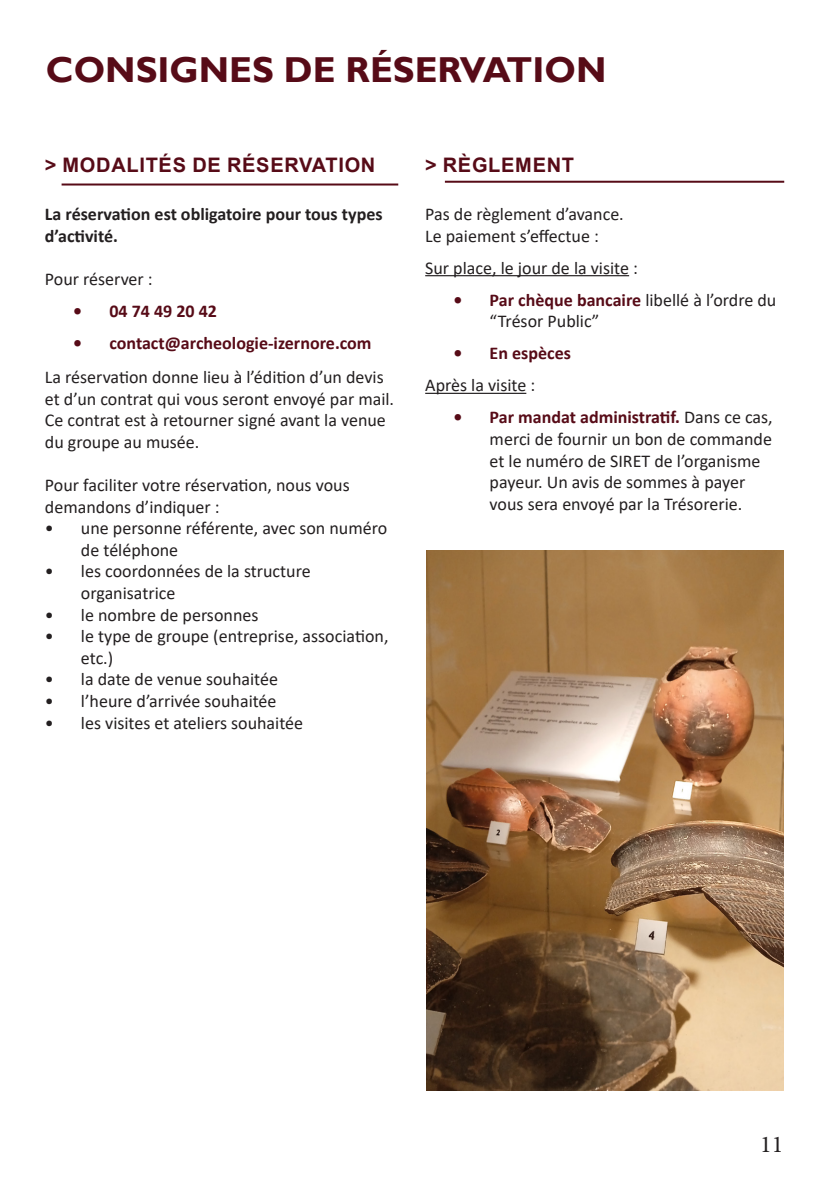
<style>
.page{position:relative;width:840px;height:1191px;background:#fff}
.page>*{position:absolute;margin:0;border:0;box-sizing:border-box;transform-origin:0 0}
.t1{font:700 36px "Gill Sans";color:#570b17}
.t2{font:24px "Minion Pro";color:#231f20}
.t3{font:700 20px "Arial";letter-spacing:.035em;color:#570b17}
.t4{font:18px/21.6px "Calibri";color:#231f20}
.t5{font:700 18px "Calibri";color:#570b17}
.t6{font:700 18px/21.6px "Calibri";color:#231f20}
.s1{font-weight:700;color:#570b17}
</style>
<div class="page">
<hr style="left:62px;top:183px;width:336px;height:2px;background:#570b17">
<hr style="left:425px;top:275px;width:203px;height:1px;background:#231f20">
<hr style="left:425px;top:393px;width:101px;height:1px;background:#231f20">
<hr style="left:444px;top:181px;width:339px;height:2px;background:#570b17">
<img style="left:426px;top:550px;width:357px;height:541px">
<h1 class="t1" style="left:46px;top:48px;width:561px">CONSIGNES DE RÉSERVATION</h1>
<p class="t3" style="left:45px;top:151px;width:332px">&gt; MODALITÉS DE RÉSERVATION</p>
<p class="t6" style="left:45px;top:203px;width:339px">La réservation est obligatoire pour tous types d’activité.</p>
<p class="t4" style="left:45px;top:268px;width:109px">Pour réserver :</p>
<p class="t5" style="left:73px;top:298px;width:145px">• 04 74 49 20 42</p>
<p class="t5" style="left:73px;top:330px;width:299px">• contact@archeologie-izernore.com</p>
<p class="t4" style="left:45px;top:366px;width:350px">La réservation donne lieu à l’édition d’un devis et d’un contrat qui vous seront envoyé par mail.<br>Ce contrat est à retourner signé avant la venue du groupe au musée.</p>
<p class="t4" style="left:45px;top:474px;width:306px">Pour faciliter votre réservation, nous vous demandons d’indiquer :</p>
<p class="t4" style="left:81px;top:517px;width:307px;text-indent:-36px">• une personne référente, avec son numéro de téléphone</p>
<p class="t4" style="left:81px;top:560px;width:231px;text-indent:-36px">• les coordonnées de la structure organisatrice</p>
<p class="t4" style="left:45px;top:603px;width:215px">• le nombre de personnes</p>
<p class="t4" style="left:81px;top:625px;width:309px;text-indent:-36px">• le type de groupe (entreprise, association, etc.)</p>
<p class="t4" style="left:45px;top:668px;width:234px">• la date de venue souhaitée</p>
<p class="t4" style="left:45px;top:690px;width:233px">• l’heure d’arrivée souhaitée</p>
<p class="t4" style="left:45px;top:711px;width:259px">• les visites et ateliers souhaitée</p>
<p class="t3" style="left:425px;top:151px;width:150px">&gt; RÈGLEMENT</p>
<p class="t4" style="left:425px;top:203px;width:200px">Pas de règlement d’avance.<br>Le paiement s’effectue :</p>
<p class="t4" style="left:425px;top:256px;width:214px">Sur place, le jour de la visite :</p>
<p class="t4" style="left:489px;top:288px;width:288px;text-indent:-36px"><span class="s1">• Par chèque bancaire</span> libellé à l’ordre du “Trésor Public”</p>
<p class="t5" style="left:453px;top:340px;width:119px">• En espèces</p>
<p class="t4" style="left:425px;top:374px;width:111px">Après la visite :</p>
<p class="t4" style="left:489px;top:406px;width:284px;text-indent:-36px"><span class="s1">• Par mandat administratif.</span> Dans ce cas, merci de fournir un bon de commande et le numéro de SIRET de l’organisme payeur. Un avis de sommes à payer vous sera envoyé par la Trésorerie.</p>
<h2 class="t2" style="left:759px;top:1128px;width:25px">11</h2>
</div>
